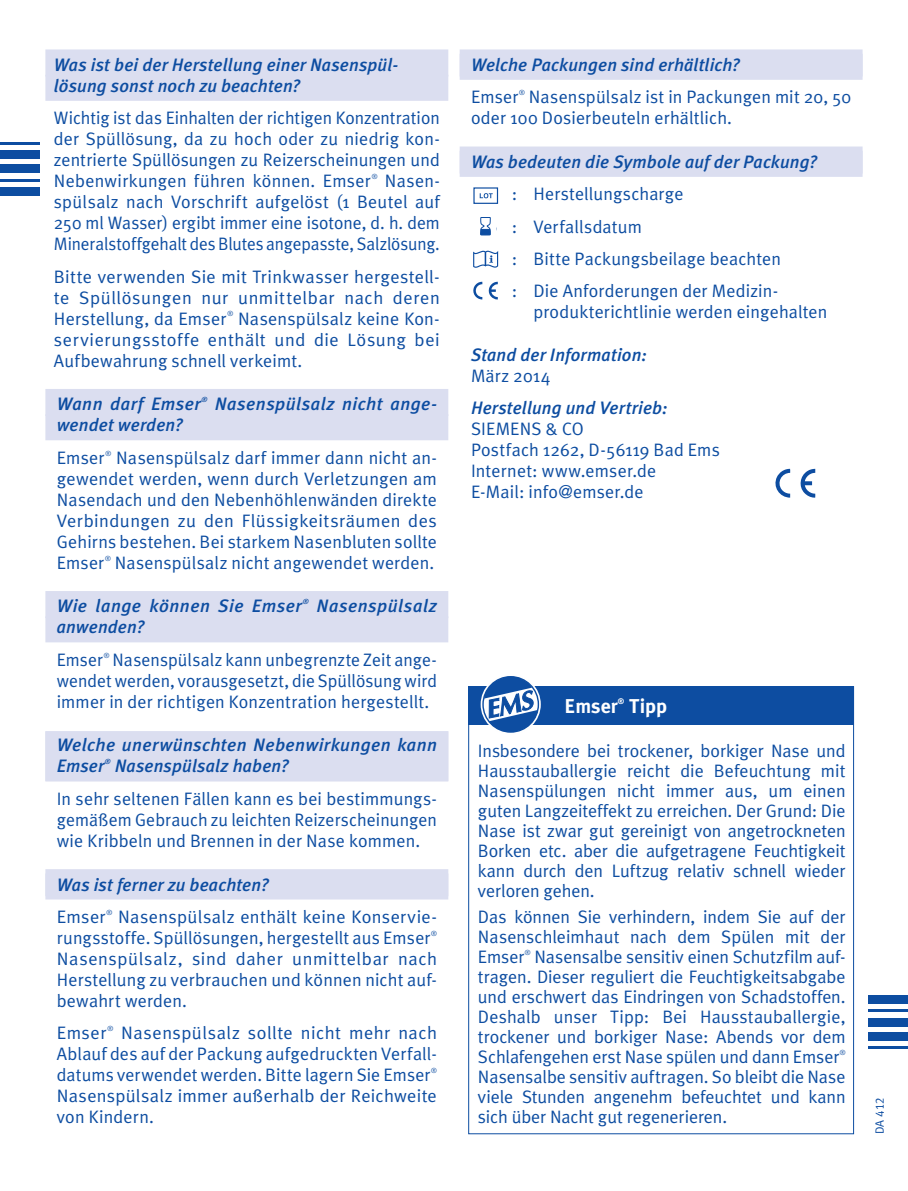
<style>
.page{position:relative;width:908px;height:1191px;background:#fff}
.page>*{position:absolute;margin:0;border:0;box-sizing:border-box;transform-origin:0 0}
.t1{font:700 20px "Meta Plus";color:#fff}
.t2{font:18px/21px "Meta Plus Normal";letter-spacing:.01em;color:#0d4da1;text-align:justify}
.t3{font:italic 500 18px/21px "Meta Plus";letter-spacing:.01em;color:#0d4da1}
.t4{font:italic 500 18px "Meta Plus";letter-spacing:.03em;color:#0d4da1}
.t5{font:12px "Meta Plus Normal Caps";color:#0d4da1}
.t6{font:700 8px "Meta Plus";color:#fff}
.t7{font:7.2px "Meta Plus Normal";color:#0d4da1}
.t8{font:italic 500 7.2px "Meta Plus";color:#0d4da1}
</style>
<div class="page">
<div style="left:45px;top:49px;width:403px;height:27px;background:#dbdef0"></div>
<div style="left:45px;top:75px;width:403px;height:26px;background:#dbdef0"></div>
<div style="left:45px;top:389px;width:403px;height:27px;background:#dbdef0"></div>
<div style="left:45px;top:414px;width:403px;height:26px;background:#dbdef0"></div>
<div style="left:45px;top:591px;width:403px;height:27px;background:#dbdef0"></div>
<div style="left:45px;top:616px;width:403px;height:26px;background:#dbdef0"></div>
<div style="left:45px;top:731px;width:403px;height:50px;background:#dbdef0"></div>
<div style="left:45px;top:869px;width:403px;height:27px;background:#dbdef0"></div>
<div style="left:45px;top:873px;width:403px;height:26px;background:#dbdef0"></div>
<div style="left:459px;top:49px;width:403px;height:27px;background:#dbdef0"></div>
<div style="left:459px;top:54px;width:403px;height:26px;background:#dbdef0"></div>
<div style="left:459px;top:146px;width:403px;height:27px;background:#dbdef0"></div>
<div style="left:459px;top:151px;width:403px;height:26px;background:#dbdef0"></div>
<div style="left:473px;top:187px;width:25px;height:17px;border:1px solid #0d4da1"></div>
<svg style="left:479px;top:193px;width:13px;height:5px"></svg>
<svg style="left:480px;top:217px;width:11px;height:19px"></svg>
<svg style="left:473px;top:251px;width:25px;height:17px"></svg>
<svg style="left:473px;top:282px;width:24px;height:17px"></svg>
<svg style="left:775px;top:469px;width:14px;height:28px"></svg>
<svg style="left:800px;top:469px;width:14px;height:29px"></svg>
<div style="left:468px;top:686px;width:385px;height:38px;background:#0d4da1"></div>
<div style="left:480px;top:675px;width:60px;height:59px;border:1px solid #fefefe;border-radius:50%"></div>
<svg style="left:484px;top:676px;width:53px;height:56px"></svg>
<div style="left:0;top:187px;width:40px;height:9px;background:#0d4da1"></div>
<hr style="left:0;top:142px;width:40px;height:3px;background:#0d4da1">
<div style="left:0;top:150px;width:40px;height:9px;background:#0d4da1"></div>
<div style="left:0;top:164px;width:40px;height:9px;background:#0d4da1"></div>
<hr style="left:0;top:179px;width:40px;height:2px;background:#0d4da1">
<div style="left:867px;top:995px;width:40px;height:8px;background:#0d4da1"></div>
<hr style="left:867px;top:1046px;width:40px;height:3px;background:#0d4da1">
<div style="left:867px;top:1032px;width:40px;height:8px;background:#0d4da1"></div>
<div style="left:867px;top:1018px;width:40px;height:8px;background:#0d4da1"></div>
<hr style="left:867px;top:1009px;width:40px;height:3px;background:#0d4da1">
<p class="t3" style="left:54px;top:54px;width:346px">Was ist bei der Herstellung einer Nasenspül&shy;lösung sonst noch zu beachten?</p>
<p class="t2" style="left:54px;top:107px;width:387px">Wichtig ist das Einhalten der richtigen Konzentration der Spüllösung, da zu hoch oder zu niedrig kon&shy;zentrierte Spüllösungen zu Reizerscheinungen und Nebenwirkungen führen können. Emser</p>
<p class="t7" style="left:371px;top:172px;width:7px">®</p>
<p class="t2" style="left:54px;top:170px;width:387px;text-indent:331px">Nasen&shy;spülsalz nach Vorschrift aufgelöst (1 Beutel auf 250 ml Wasser) ergibt immer eine isotone, d. h. dem Mineralstoffgehalt des Blutes angepasste, Salzlösung.</p>
<p class="t2" style="left:54px;top:266px;width:387px">Bitte verwenden Sie mit Trinkwasser hergestell&shy;te Spüllösungen nur unmittelbar nach deren Herstellung, da Emser</p>
<p class="t7" style="left:227px;top:310px;width:7px">®</p>
<p class="t2" style="left:54px;top:308px;width:387px;text-indent:184px">Nasenspülsalz keine Kon&shy;servierungsstoffe enthält und die Lösung bei Aufbewahrung schnell verkeimt.</p>
<p class="t3" style="left:57px;top:393px;width:145px">Wann darf Emser</p>
<p class="t8" style="left:201px;top:395px;width:7px">®</p>
<p class="t3" style="left:215px;top:393px;width:223px">Nasenspülsalz nicht ange-</p>
<p class="t3" style="left:57px;top:414px;width:127px">wendet werden?</p>
<p class="t2" style="left:57px;top:447px;width:49px">Emser</p>
<p class="t7" style="left:105px;top:449px;width:7px">®</p>
<p class="t2" style="left:57px;top:447px;width:381px;text-align:left;text-indent:59px">Nasenspülsalz darf immer dann nicht an-- gewendet werden, wenn durch Verletzungen am Nasendach und den Nebenhöhlenwänden direkte Verbindungen zu den Flüssigkeitsräumen des Gehirns bestehen. Bei starkem Nasenbluten sollte Emser</p>
<p class="t7" style="left:105px;top:554px;width:7px">®</p>
<p class="t2" style="left:115px;top:552px;width:321px">Nasenspülsalz nicht angewendet werden.</p>
<p class="t3" style="left:57px;top:595px;width:246px">Wie lange können Sie Emser</p>
<p class="t8" style="left:302px;top:597px;width:7px">®</p>
<p class="t4" style="left:316px;top:596px;width:122px">Nasenspülsalz</p>
<p class="t3" style="left:57px;top:616px;width:89px">anwenden?</p>
<p class="t2" style="left:57px;top:649px;width:48px">Emser</p>
<p class="t7" style="left:104px;top:651px;width:7px">®</p>
<p class="t2" style="left:57px;top:649px;width:381px;text-indent:56px">Nasenspülsalz kann unbegrenzte Zeit ange&shy;wendet werden, vorausgesetzt, die Spüllösung wird immer in der richtigen Konzentration hergestellt.</p>
<p class="t3" style="left:57px;top:734px;width:381px">Welche unerwünschten Nebenwirkungen kann<br>Emser</p>
<p class="t8" style="left:105px;top:757px;width:7px">®</p>
<p class="t3" style="left:115px;top:755px;width:175px">Nasenspülsalz haben?</p>
<p class="t2" style="left:57px;top:788px;width:381px">In sehr seltenen Fällen kann es bei bestimmungs&shy;gemäßem Gebrauch zu leichten Reizerscheinungen wie Kribbeln und Brennen in der Nase kommen.</p>
<p class="t3" style="left:57px;top:873px;width:213px">Was ist ferner zu beachten?</p>
<p class="t2" style="left:57px;top:906px;width:50px">Emser</p>
<p class="t7" style="left:107px;top:908px;width:7px">®</p>
<p class="t2" style="left:57px;top:906px;width:379px;text-align:right">Nasenspülsalz enthält keine Konservie&shy;rungsstoffe. Spüllösungen, hergestellt aus Emser</p>
<p class="t7" style="left:431px;top:929px;width:7px">®</p>
<p class="t2" style="left:57px;top:948px;width:381px">Nasenspülsalz, sind daher unmittelbar nach Herstellung zu verbrauchen und können nicht auf&shy;bewahrt werden.</p>
<p class="t2" style="left:57px;top:1022px;width:51px">Emser</p>
<p class="t7" style="left:107px;top:1024px;width:7px">®</p>
<p class="t2" style="left:57px;top:1022px;width:381px;text-indent:64px">Nasenspülsalz sollte nicht mehr nach Ablauf des auf der Packung aufgedruckten Verfall&shy;datums verwendet werden. Bitte lagern Sie Emser</p>
<p class="t7" style="left:431px;top:1066px;width:7px">®</p>
<p class="t2" style="left:57px;top:1085px;width:381px">Nasenspülsalz immer außerhalb der Reichweite von Kindern.</p>
<p class="t3" style="left:471px;top:54px;width:270px">Welche Packungen sind erhältlich?</p>
<p class="t2" style="left:471px;top:86px;width:49px">Emser</p>
<p class="t7" style="left:519px;top:88px;width:7px">®</p>
<p class="t2" style="left:471px;top:86px;width:381px;text-indent:58px">Nasenspülsalz ist in Packungen mit 20, 50 oder 100 Dosierbeuteln erhältlich.</p>
<p class="t3" style="left:471px;top:151px;width:347px">Was bedeuten die Symbole auf der Packung?</p>
<p class="t2" style="left:511px;top:177px;width:271px;line-height:32.4px;text-align:left">: Herstellungscharge<br>: Verfallsdatum<br>: Bitte Packungsbeilage beachten : Die Anforderungen der Medizin-</p>
<p class="t2" style="left:533px;top:301px;width:295px">produkterichtlinie werden eingehalten</p>
<p class="t3" style="left:471px;top:344px;width:177px">Stand der Information:</p>
<p class="t2" style="left:471px;top:365px;width:81px">März 2014</p>
<p class="t3" style="left:471px;top:397px;width:198px">Herstellung und Vertrieb:</p>
<p class="t2" style="left:471px;top:418px;width:250px;text-align:left">SIEMENS &amp; CO<br>Postfach 1262, D-56119 Bad Ems<br>Internet: www.emser.de<br>E-Mail: info@emser.de</p>
<p class="t1" style="left:564px;top:694px;width:55px">Emser</p>
<p class="t6" style="left:617px;top:696px;width:8px">®</p>
<p class="t1" style="left:629px;top:694px;width:39px">Tipp</p>
<p class="t2" style="left:477px;top:740px;width:369px;line-height:20px">Insbesondere bei trockener, borkiger Nase und Hausstauballergie reicht die Befeuchtung mit Nasenspülungen nicht immer aus, um einen guten Langzeiteffekt zu erreichen. Der Grund: Die Nase ist zwar gut gereinigt von angetrockneten Borken etc. aber die aufgetragene Feuchtigkeit kann durch den Luftzug relativ schnell wieder verloren gehen.</p>
<p class="t2" style="left:477px;top:906px;width:369px;line-height:20px">Das können Sie verhindern, indem Sie auf der Nasenschleimhaut nach dem Spülen mit der Emser</p>
<p class="t7" style="left:524px;top:948px;width:7px">®</p>
<p class="t2" style="left:477px;top:946px;width:369px;line-height:20px;text-indent:56px">Nasensalbe sensitiv einen Schutzfilm auf&shy;tragen. Dieser reguliert die Feuchtigkeitsabgabe und erschwert das Eindringen von Schadstoffen.<br>Deshalb unser Tipp: Bei Hausstauballergie, trockener und borkiger Nase: Abends vor dem Schlafengehen erst Nase spülen und dann Emser</p>
<p class="t7" style="left:839px;top:1048px;width:7px">®</p>
<p class="t2" style="left:477px;top:1066px;width:369px;line-height:20px">Nasensalbe sensitiv auftragen. So bleibt die Nase viele Stunden angenehm befeuchtet und kann sich über Nacht gut regenerieren.</p>
<p class="t5" style="left:872px;top:1134px;width:38px;rotate:-90deg">DA 412</p>
</div>
